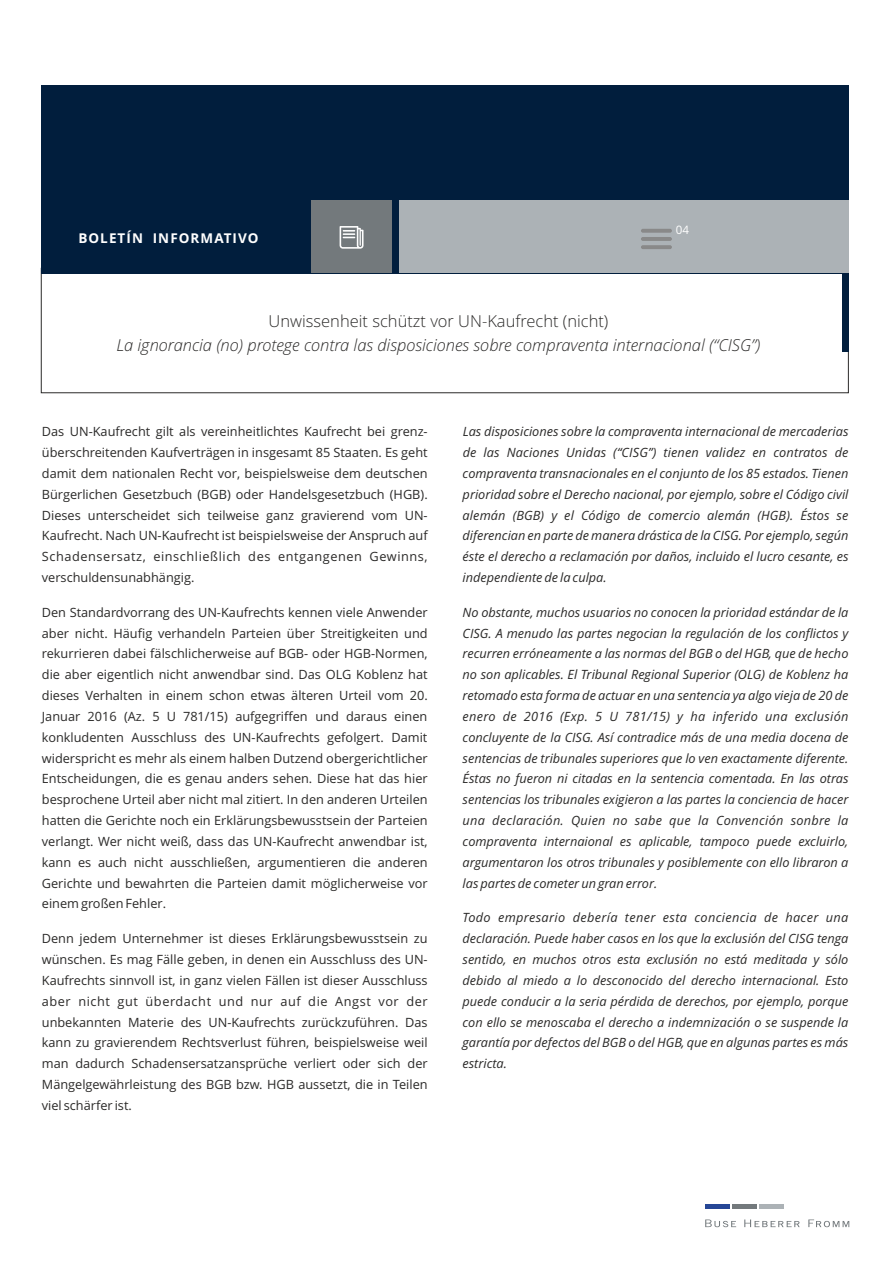
<style>
.page{position:relative;width:893px;height:1263px;background:#fff}
.page>*{position:absolute;margin:0;border:0;box-sizing:border-box;transform-origin:0 0}
.t1{font:italic 300 16.5px "Open Sans";color:#2b2a29}
.t2{font:300 16.5px "Open Sans";color:#2b2a29}
.t3{font:700 13.5px "Open Sans";letter-spacing:.08em;color:#fefefe}
.t4{font:12.75px/20.9px "Open Sans";color:#2b2a29;text-align:justify}
.t5{font:italic 12.75px/20.9px "Open Sans";color:#2b2a29;text-align:justify}
.t6{font:11.55px "Open Sans";color:#fefefe}
</style>
<div class="page">
<div style="left:759px;top:1204px;width:24px;height:5px;background:#acb2b6"></div>
<div style="left:732px;top:1204px;width:25px;height:5px;background:#73797c"></div>
<div style="left:705px;top:1204px;width:25px;height:5px;background:#264796"></div>
<svg style="left:705px;top:1219px;width:31px;height:8px"></svg>
<svg style="left:744px;top:1219px;width:56px;height:8px"></svg>
<svg style="left:808px;top:1219px;width:41px;height:8px"></svg>
<div style="left:41px;top:85px;width:808px;height:188px;background:#011e3d"></div>
<div style="left:311px;top:200px;width:80px;height:73px;background:#73797c"></div>
<div style="left:399px;top:200px;width:450px;height:73px;background:#acb2b6"></div>
<hr style="left:641px;top:237px;width:31px;height:4px;background:#898989;border-radius:2px">
<svg style="left:641px;top:229px;width:31px;height:4px"></svg>
<hr style="left:641px;top:245px;width:31px;height:4px;background:#898989;border-radius:2px">
<svg style="left:340px;top:226px;width:24px;height:23px"></svg>
<div style="left:842px;top:273px;width:6px;height:79px;background:#011e3d"></div>
<p class="t3" style="left:78px;top:233px;width:182px">BOLETÍN INFORMATIVO</p>
<p class="t6" style="left:676px;top:226px;width:15px">04</p>
<p class="t2" style="left:269px;top:314px;width:341px">Unwissenheit schützt vor UN-Kaufrecht (nicht)</p>
<p class="t1" style="left:116px;top:339px;width:646px">La ignorancia (no) protege contra las disposiciones sobre compraventa internacional (“CISG”)</p>
<p class="t4" style="left:42px;top:422px;width:387px">Das UN-Kaufrecht gilt als vereinheitlichtes Kaufrecht bei grenz&shy;überschreitenden Kaufverträgen in insgesamt 85 Staaten. Es geht damit dem nationalen Recht vor, beispielsweise dem deutschen Bürgerlichen Gesetzbuch (BGB) oder Handelsgesetzbuch (HGB).<br>Dieses unterscheidet sich teilweise ganz gravierend vom UN-Kaufrecht. Nach UN-Kaufrecht ist beispielsweise der Anspruch auf Schadensersatz, einschließlich des entgangenen Gewinns, verschuldensunabhängig.</p>
<p class="t4" style="left:42px;top:603px;width:387px">Den Standardvorrang des UN-Kaufrechts kennen viele Anwender aber nicht. Häufig verhandeln Parteien über Streitigkeiten und rekurrieren dabei fälschlicherweise auf BGB- oder HGB-Normen, die aber eigentlich nicht anwendbar sind. Das OLG Koblenz hat dieses Verhalten in einem schon etwas älteren Urteil vom 20.<br>Januar 2016 (Az. 5 U 781/15) aufgegriffen und daraus einen konkludenten Ausschluss des UN-Kaufrechts gefolgert. Damit widerspricht es mehr als einem halben Dutzend obergerichtlicher Entscheidungen, die es genau anders sehen. Diese hat das hier besprochene Urteil aber nicht mal zitiert. In den anderen Urteilen hatten die Gerichte noch ein Erklärungsbewusstsein der Parteien verlangt. Wer nicht weiß, dass das UN-Kaufrecht anwendbar ist, kann es auch nicht ausschließen, argumentieren die anderen Gerichte und bewahrten die Parteien damit möglicherweise vor einem großen Fehler.</p>
<p class="t4" style="left:42px;top:929px;width:387px">Denn jedem Unternehmer ist dieses Erklärungsbewusstsein zu wünschen. Es mag Fälle geben, in denen ein Ausschluss des UN-Kaufrechts sinnvoll ist, in ganz vielen Fällen ist dieser Ausschluss aber nicht gut überdacht und nur auf die Angst vor der unbekannten Materie des UN-Kaufrechts zurückzuführen. Das kann zu gravierendem Rechtsverlust führen, beispielsweise weil man dadurch Schadensersatzansprüche verliert oder sich der Mängelgewährleistung des BGB bzw. HGB aussetzt, die in Teilen viel schärfer ist.</p>
<p class="t5" style="left:463px;top:422px;width:387px">Las disposiciones sobre la compraventa internacional de mercaderias de las Naciones Unidas (“CISG”) tienen validez en contratos de compraventa transnacionales en el conjunto de los 85 estados. Tienen prioridad sobre el Derecho nacional, por ejemplo, sobre el Código civil alemán (BGB) y el Código de comercio alemán (HGB). Éstos se diferencian en parte de manera drástica de la CISG. Por ejemplo, según éste el derecho a reclamación por daños, incluido el lucro cesante, es independiente de la culpa.</p>
<p class="t5" style="left:463px;top:603px;width:387px">No obstante, muchos usuarios no conocen la prioridad estándar de la CISG. A menudo las partes negocian la regulación de los conflictos y recurren erróneamente a las normas del BGB o del HGB, que de hecho no son aplicables. El Tribunal Regional Superior (OLG) de Koblenz ha retomado esta forma de actuar en una sentencia ya algo vieja de 20 de enero de 2016 (Exp. 5 U 781/15) y ha inferido una exclusión concluyente de la CISG. Así contradice más de una media docena de sentencias de tribunales superiores que lo ven exactamente diferente.<br>Éstas no fueron ni citadas en la sentencia comentada. En las otras sentencias los tribunales exigieron a las partes la conciencia de hacer una declaración. Quien no sabe que la Convención sonbre la compraventa internaional es aplicable, tampoco puede excluirlo, argumentaron los otros tribunales y posiblemente con ello libraron a las partes de cometer un gran error.</p>
<p class="t5" style="left:463px;top:908px;width:387px">Todo empresario debería tener esta conciencia de hacer una declaración. Puede haber casos en los que la exclusión del CISG tenga sentido, en muchos otros esta exclusión no está meditada y sólo debido al miedo a lo desconocido del derecho internacional. Esto puede conducir a la seria pérdida de derechos, por ejemplo, porque con ello se menoscaba el derecho a indemnización o se suspende la garantía por defectos del BGB o del HGB, que en algunas partes es más estricta.</p>
</div>
